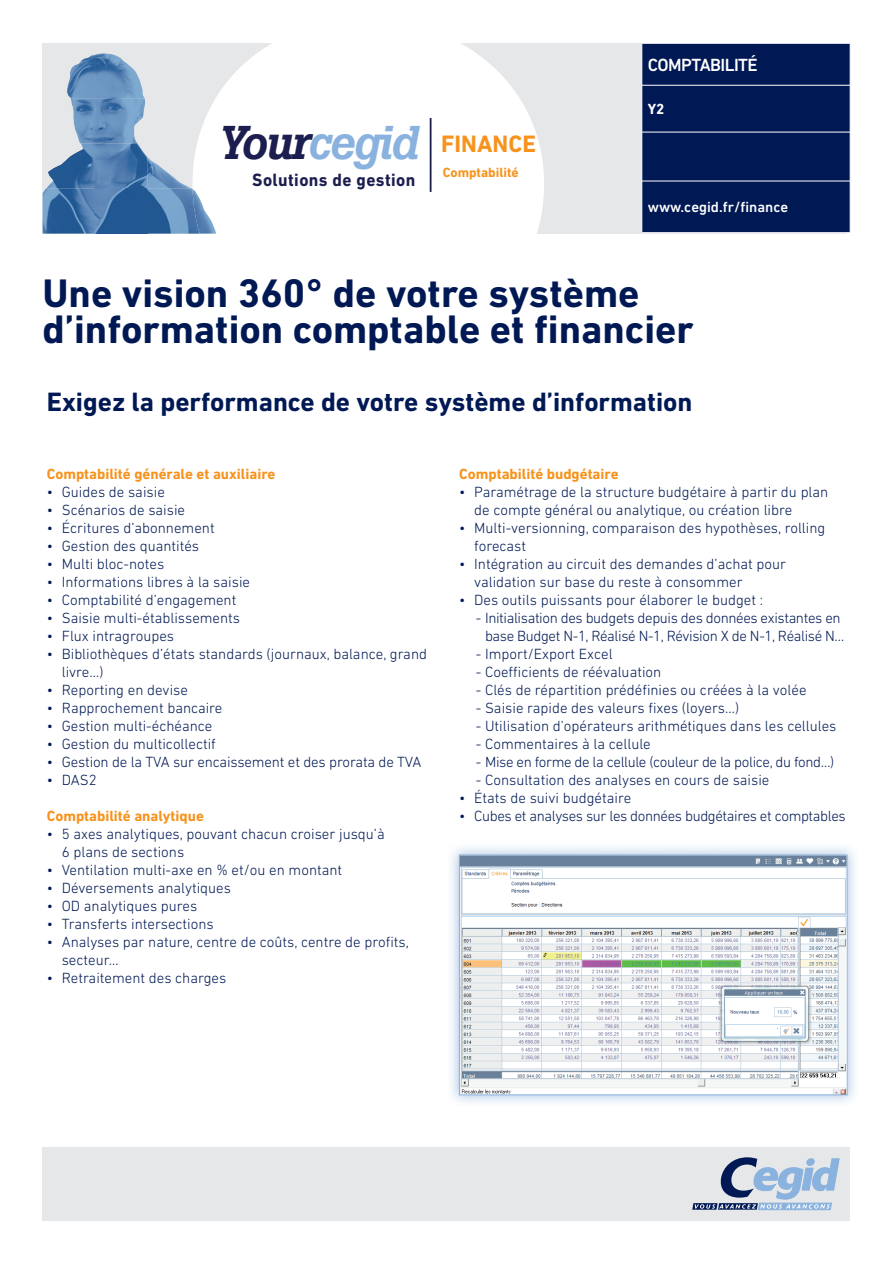
<style>
.page{position:relative;width:893px;height:1263px;background:#fff}
.page>*{position:absolute;margin:0;border:0;box-sizing:border-box;transform-origin:0 0}
.t1{font:700 40.5px/36px "DIN Next LT Pro";color:#001954}
.t2{font:700 27px "DIN Next LT Pro";color:#001954}
.t3{font:700 24.15px "DIN Next LT Pro";color:#f7931d}
.t4{font:700 18.15px "DIN Next LT Pro";letter-spacing:.025em;color:#1c1e50;scale:.96 1}
.t5{font:500 17.85px "DIN Next LT Pro";letter-spacing:-.03em;color:#fff}
.t6{font:300 15px/18px "DIN Next LT Pro";color:#001954}
.t7{font:300 15px/18px "DIN Next LT Pro";letter-spacing:-.025em;color:#001954;text-align:right}
.t8{font:700 15px "DIN Next LT Pro";color:#f7931d}
.t9{font:500 15px "DIN Next LT Pro";color:#fff}
.t10{font:700 15px "DIN Next LT Pro";color:#fff}
.t11{font:700 13.5px "DIN Next LT Pro";color:#f7931d}
.s1{font-family:"Boton";font-weight:500;font-style:italic;font-size:46.95px;color:#1c1e50}
.s2{font-family:"Boton";font-weight:500;font-style:italic;font-size:46.95px;color:#8ab2de}
</style>
<div class="page">
<div style="left:43px;top:43px;width:804px;height:191px;background:#e6e7e9"></div>
<div style="left:43px;top:1147px;width:807px;height:73px;background:#e6e7e9"></div>
<div style="left:642px;top:44px;width:208px;height:188px;background:#001954"></div>
<hr style="left:642px;top:43px;width:208px;height:1px;background:#fff">
<hr style="left:641px;top:43px;width:1px;height:42px;background:#fff">
<hr style="left:642px;top:85px;width:208px;height:1px;background:#fff">
<hr style="left:641px;top:85px;width:1px;height:47px;background:#fff">
<hr style="left:642px;top:132px;width:208px;height:1px;background:#fff">
<hr style="left:641px;top:132px;width:1px;height:49px;background:#fff">
<hr style="left:642px;top:181px;width:208px;height:1px;background:#fff">
<hr style="left:641px;top:181px;width:1px;height:51px;background:#fff">
<hr style="left:642px;top:232px;width:208px;height:1px;background:#fff">
<div style="left:192px;top:19px;width:352px;height:341px;background:#fff;border-radius:50%"></div>
<img style="left:67px;top:55px;width:28px;height:43px">
<img style="left:95px;top:53px;width:50px;height:45px">
<img style="left:71px;top:98px;width:74px;height:45px">
<img style="left:47px;top:143px;width:100px;height:45px">
<img style="left:147px;top:156px;width:43px;height:32px">
<img style="left:43px;top:188px;width:150px;height:46px">
<img style="left:193px;top:189px;width:23px;height:45px">
<hr style="left:430px;top:118px;width:1px;height:74px;background:#1c1e50">
<svg style="left:692px;top:1157px;width:147px;height:53px"></svg>
<img style="left:451px;top:847px;width:404px;height:256px">
<img style="left:461px;top:857px;width:384px;height:236px">
<div style="left:459px;top:855px;width:388px;height:240px;border:1px solid #8ab2de"></div>
<h3 class="t3" style="left:218px;top:130px;width:319px"><span class="s1">Your</span><span class="s2">cegid</span> FINANCE</h3>
<p class="t4" style="left:252px;top:170px;width:171px">Solutions de gestion</p>
<p class="t11" style="left:443px;top:164px;width:78px">Comptabilité</p>
<p class="t5" style="left:648px;top:55px;width:112px">COMPTABILITÉ</p>
<p class="t10" style="left:648px;top:100px;width:18px">Y2</p>
<p class="t9" style="left:648px;top:199px;width:142px">www.cegid.fr/finance</p>
<h1 class="t1" style="left:43px;top:275px;width:653px">Une vision 360° de votre système d’information comptable et financier</h1>
<h2 class="t2" style="left:47px;top:386px;width:647px">Exigez la performance de votre système d’information</h2>
<p class="t8" style="left:47px;top:465px;width:230px">Comptabilité générale et auxiliaire</p>
<p class="t6" style="left:47px;top:483px;width:120px">• Guides de saisie</p>
<p class="t6" style="left:47px;top:501px;width:140px">• Scénarios de saisie</p>
<p class="t6" style="left:47px;top:519px;width:169px">• Écritures d’abonnement</p>
<p class="t6" style="left:47px;top:537px;width:154px">• Gestion des quantités</p>
<p class="t6" style="left:47px;top:555px;width:119px">• Multi bloc-notes</p>
<p class="t6" style="left:47px;top:573px;width:205px">• Informations libres à la saisie</p>
<p class="t6" style="left:47px;top:591px;width:191px">• Comptabilité d’engagement</p>
<p class="t6" style="left:47px;top:609px;width:195px">• Saisie multi-établissements</p>
<p class="t6" style="left:47px;top:627px;width:129px">• Flux intragroupes</p>
<p class="t6" style="left:62px;top:645px;width:367px;text-indent:-15px">• Bibliothèques d’états standards (journaux, balance, grand livre…)</p>
<p class="t6" style="left:47px;top:681px;width:143px">• Reporting en devise</p>
<p class="t6" style="left:47px;top:699px;width:177px">• Rapprochement bancaire</p>
<p class="t6" style="left:47px;top:717px;width:167px">• Gestion multi-échéance</p>
<p class="t6" style="left:47px;top:735px;width:171px">• Gestion du multicollectif</p>
<p class="t6" style="left:47px;top:753px;width:376px">• Gestion de la TVA sur encaissement et des prorata de TVA</p>
<p class="t6" style="left:47px;top:771px;width:51px">• DAS2</p>
<p class="t8" style="left:47px;top:807px;width:159px">Comptabilité analytique</p>
<p class="t6" style="left:62px;top:825px;width:324px;text-indent:-15px">• 5 axes analytiques, pouvant chacun croiser jusqu’à<br>6 plans de sections</p>
<p class="t6" style="left:47px;top:861px;width:297px">• Ventilation multi-axe en % et/ou en montant</p>
<p class="t6" style="left:47px;top:879px;width:186px">• Déversements analytiques</p>
<p class="t6" style="left:47px;top:897px;width:152px">• OD analytiques pures</p>
<p class="t6" style="left:47px;top:915px;width:169px">• Transferts intersections</p>
<p class="t6" style="left:62px;top:933px;width:349px;text-indent:-15px">• Analyses par nature, centre de coûts, centre de profits, secteur…</p>
<p class="t6" style="left:47px;top:969px;width:181px">• Retraitement des charges</p>
<p class="t8" style="left:459px;top:465px;width:161px">Comptabilité budgétaire</p>
<p class="t6" style="left:474px;top:483px;width:356px;text-indent:-15px">• Paramétrage de la structure budgétaire à partir du plan de compte général ou analytique, ou création libre</p>
<p class="t6" style="left:474px;top:519px;width:353px;text-indent:-15px">• Multi-versionning, comparaison des hypothèses, rolling forecast</p>
<p class="t6" style="left:474px;top:555px;width:313px;text-indent:-15px">• Intégration au circuit des demandes d’achat pour validation sur base du reste à consommer</p>
<p class="t6" style="left:459px;top:591px;width:305px">• Des outils puissants pour élaborer le budget :</p>
<p class="t7" style="left:476px;top:609px;width:370px">- Initialisation des budgets depuis des données existantes en base Budget N-1, Réalisé N-1, Révision X de N-1, Réalisé N…</p>
<p class="t6" style="left:476px;top:645px;width:138px">- Import/Export Excel</p>
<p class="t6" style="left:476px;top:663px;width:187px">- Coefficients de réévaluation</p>
<p class="t6" style="left:476px;top:681px;width:332px">- Clés de répartition prédéfinies ou créées à la volée</p>
<p class="t6" style="left:476px;top:699px;width:265px">- Saisie rapide des valeurs fixes (loyers…)</p>
<p class="t6" style="left:476px;top:717px;width:362px">- Utilisation d’opérateurs arithmétiques dans les cellules</p>
<p class="t6" style="left:476px;top:735px;width:177px">- Commentaires à la cellule</p>
<p class="t7" style="left:476px;top:753px;width:360px">- Mise en forme de la cellule (couleur de la police, du fond…)</p>
<p class="t6" style="left:476px;top:771px;width:295px">- Consultation des analyses en cours de saisie</p>
<p class="t6" style="left:459px;top:789px;width:173px">• États de suivi budgétaire</p>
<p class="t7" style="left:459px;top:807px;width:388px">• Cubes et analyses sur les données budgétaires et comptables</p>
</div>
